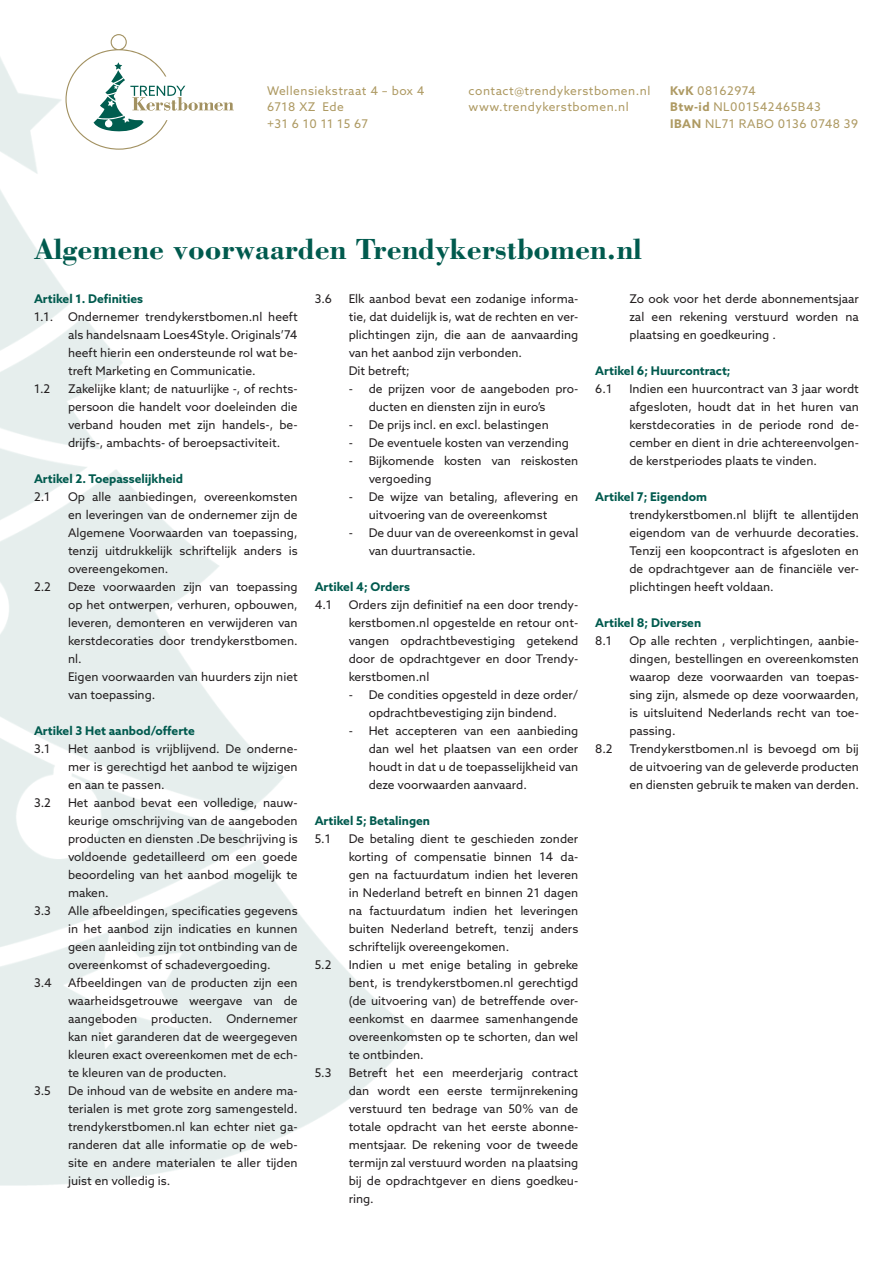
<style>
.page{position:relative;width:893px;height:1263px;background:#fff}
.page>*{position:absolute;margin:0;border:0;box-sizing:border-box;transform-origin:0 0}
.KOPd{font:700 30px "Bodoni Std";color:#005a4e}
.PT{font:12px/18px "Azo Sans";color:#231f20;text-align:justify}
.TK{font:700 12px "Azo Sans";color:#005a4e}
.t1{font:12px/16.5px "Azo Sans";letter-spacing:.04em;color:#ae9a63}
.s1{font-weight:700}
</style>
<div class="page">
<svg style="left:65px;top:34px;width:169px;height:116px"></svg>
<p class="t1" style="left:267px;top:82px;width:159px">Wellensiekstraat 4 – box 4<br>6718 XZ Ede<br>+31 6 10 11 15 67</p>
<p class="t1" style="left:469px;top:82px;width:183px">contact@trendykerstbomen.nl www.trendykerstbomen.nl</p>
<p class="t1" style="left:670px;top:82px;width:189px"><span class="s1">KvK</span> 08162974<br><span class="s1">Btw-id</span> NL001542465B43<br><span class="s1">IBAN</span> NL71 RABO 0136 0748 39</p>
<p class="KOPd" style="left:34px;top:230px;width:609px">Algemene voorwaarden Trendykerstbomen.nl</p>
<p class="TK" style="left:34px;top:291px;width:111px">Artikel 1. Definities</p>
<p class="PT" style="left:68px;top:307px;width:231px;text-indent:-34px">1.1. Ondernemer trendykerstbomen.nl heeft als handelsnaam Loes4Style. Originals’74 heeft hierin een ondersteunde rol wat be&shy;treft Marketing en Communicatie.</p>
<p class="PT" style="left:34px;top:379px;width:18px">1.2</p>
<p class="PT" style="left:68px;top:379px;width:231px">Zakelijke klant; de natuurlijke -, of rechts&shy;persoon die handelt voor doeleinden die verband houden met zijn handels-, be&shy;drijfs-, ambachts- of beroepsactiviteit.</p>
<p class="TK" style="left:34px;top:471px;width:151px">Artikel 2. Toepasselijkheid</p>
<p class="PT" style="left:34px;top:487px;width:18px">2.1</p>
<p class="PT" style="left:68px;top:487px;width:231px">Op alle aanbiedingen, overeenkomsten en leveringen van de ondernemer zijn de Algemene Voorwaarden van toepassing, tenzij uitdrukkelijk schriftelijk anders is overeengekomen.</p>
<p class="PT" style="left:34px;top:577px;width:19px">2.2</p>
<p class="PT" style="left:68px;top:577px;width:231px">Deze voorwaarden zijn van toepassing op het ontwerpen, verhuren, opbouwen, leveren, demonteren en verwijderen van kerstdecoraties door trendykerstbomen. nl.</p>
<p class="PT" style="left:68px;top:667px;width:231px">Eigen voorwaarden van huurders zijn niet van toepassing.</p>
<p class="TK" style="left:34px;top:723px;width:162px">Artikel 3 Het aanbod/offerte</p>
<p class="PT" style="left:34px;top:739px;width:18px">3.1</p>
<p class="PT" style="left:68px;top:739px;width:231px">Het aanbod is vrijblijvend. De onderne&shy;mer is gerechtigd het aanbod te wijzigen en aan te passen.</p>
<p class="PT" style="left:34px;top:793px;width:18px">3.2</p>
<p class="PT" style="left:68px;top:793px;width:231px">Het aanbod bevat een volledige, nauw&shy;keurige omschrijving van de aangeboden producten en diensten .De beschrijving is voldoende gedetailleerd om een goede beoordeling van het aanbod mogelijk te maken.</p>
<p class="PT" style="left:34px;top:901px;width:18px">3.3</p>
<p class="PT" style="left:68px;top:901px;width:231px">Alle afbeeldingen, specificaties gegevens in het aanbod zijn indicaties en kunnen geen aanleiding zijn tot ontbinding van de overeenkomst of schadevergoeding.</p>
<p class="PT" style="left:34px;top:973px;width:19px">3.4</p>
<p class="PT" style="left:68px;top:973px;width:231px">Afbeeldingen van de producten zijn een waarheidsgetrouwe weergave van de aangeboden producten. Ondernemer kan niet garanderen dat de weergegeven kleuren exact overeenkomen met de ech&shy;te kleuren van de producten.</p>
<p class="PT" style="left:34px;top:1081px;width:18px">3.5</p>
<p class="PT" style="left:68px;top:1081px;width:231px">De inhoud van de website en andere ma&shy;terialen is met grote zorg samengesteld. trendykerstbomen.nl kan echter niet ga&shy;randeren dat alle informatie op de web&shy;site en andere materialen te aller tijden juist en volledig is.</p>
<p class="PT" style="left:315px;top:289px;width:19px">3.6</p>
<p class="PT" style="left:349px;top:289px;width:231px">Elk aanbod bevat een zodanige informa&shy;tie, dat duidelijk is, wat de rechten en ver&shy;plichtingen zijn, die aan de aanvaarding van het aanbod zijn verbonden.</p>
<p class="PT" style="left:349px;top:361px;width:63px">Dit betreft;</p>
<p class="PT" style="left:369px;top:379px;width:211px;text-indent:-20px">- de prijzen voor de aangeboden pro&shy;ducten en diensten zijn in euro’s</p>
<p class="PT" style="left:349px;top:415px;width:202px">- De prijs incl. en excl. belastingen</p>
<p class="PT" style="left:349px;top:433px;width:222px">- De eventuele kosten van verzending</p>
<p class="PT" style="left:369px;top:451px;width:211px;text-indent:-20px">- Bijkomende kosten van reiskosten vergoeding</p>
<p class="PT" style="left:369px;top:487px;width:211px;text-indent:-20px">- De wijze van betaling, aflevering en uitvoering van de overeenkomst</p>
<p class="PT" style="left:369px;top:523px;width:211px;text-indent:-20px">- De duur van de overeenkomst in geval van duurtransactie.</p>
<p class="TK" style="left:315px;top:579px;width:97px">Artikel 4; Orders</p>
<p class="PT" style="left:315px;top:595px;width:19px">4.1</p>
<p class="PT" style="left:349px;top:595px;width:231px">Orders zijn definitief na een door trendy&shy;kerstbomen.nl opgestelde en retour ont&shy;vangen opdrachtbevestiging getekend door de opdrachtgever en door Trendy&shy;kerstbomen.nl</p>
<p class="PT" style="left:349px;top:685px;width:231px;text-align:center">- De condities opgesteld in deze order/ opdrachtbevestiging zijn bindend.</p>
<p class="PT" style="left:369px;top:721px;width:211px;text-indent:-20px">- Het accepteren van een aanbieding dan wel het plaatsen van een order houdt in dat u de toepasselijkheid van deze voorwaarden aanvaard.</p>
<p class="TK" style="left:315px;top:813px;width:117px">Artikel 5; Betalingen</p>
<p class="PT" style="left:315px;top:829px;width:18px">5.1</p>
<p class="PT" style="left:349px;top:829px;width:231px">De betaling dient te geschieden zonder korting of compensatie binnen 14 da&shy;gen na factuurdatum indien het leveren in Nederland betreft en binnen 21 dagen na factuurdatum indien het leveringen buiten Nederland betreft, tenzij anders schriftelijk overeengekomen.</p>
<p class="PT" style="left:315px;top:955px;width:18px">5.2</p>
<p class="PT" style="left:349px;top:955px;width:231px">Indien u met enige betaling in gebreke bent, is trendykerstbomen.nl gerechtigd (de uitvoering van) de betreffende over&shy;eenkomst en daarmee samenhangende overeenkomsten op te schorten, dan wel te ontbinden.</p>
<p class="PT" style="left:315px;top:1063px;width:18px">5.3</p>
<p class="PT" style="left:349px;top:1063px;width:231px">Betreft het een meerderjarig contract dan wordt een eerste termijnrekening verstuurd ten bedrage van 50% van de totale opdracht van het eerste abonne&shy;mentsjaar. De rekening voor de tweede termijn zal verstuurd worden na plaatsing bij de opdrachtgever en diens goedkeu&shy;ring.</p>
<p class="PT" style="left:629px;top:289px;width:231px">Zo ook voor het derde abonnementsjaar zal een rekening verstuurd worden na plaatsing en goedkeuring .</p>
<p class="TK" style="left:595px;top:363px;width:137px">Artikel 6; Huurcontract;</p>
<p class="PT" style="left:595px;top:379px;width:18px">6.1</p>
<p class="PT" style="left:629px;top:379px;width:231px">Indien een huurcontract van 3 jaar wordt afgesloten, houdt dat in het huren van kerstdecoraties in de periode rond de&shy;cember en dient in drie achtereenvolgen&shy;de kerstperiodes plaats te vinden.</p>
<p class="TK" style="left:595px;top:489px;width:113px">Artikel 7; Eigendom</p>
<p class="PT" style="left:629px;top:505px;width:231px">trendykerstbomen.nl blijft te allentijden eigendom van de verhuurde decoraties.<br>Tenzij een koopcontract is afgesloten en de opdrachtgever aan de financiële ver&shy;plichtingen heeft voldaan.</p>
<p class="TK" style="left:595px;top:615px;width:107px">Artikel 8; Diversen</p>
<p class="PT" style="left:595px;top:631px;width:18px">8.1</p>
<p class="PT" style="left:629px;top:631px;width:231px">Op alle rechten , verplichtingen, aanbie&shy;dingen, bestellingen en overeenkomsten waarop deze voorwaarden van toepas&shy;sing zijn, alsmede op deze voorwaarden, is uitsluitend Nederlands recht van toe&shy;passing.</p>
<p class="PT" style="left:595px;top:739px;width:19px">8.2</p>
<p class="PT" style="left:629px;top:739px;width:231px">Trendykerstbomen.nl is bevoegd om bij de uitvoering van de geleverde producten en diensten gebruik te maken van derden.</p>
</div>
